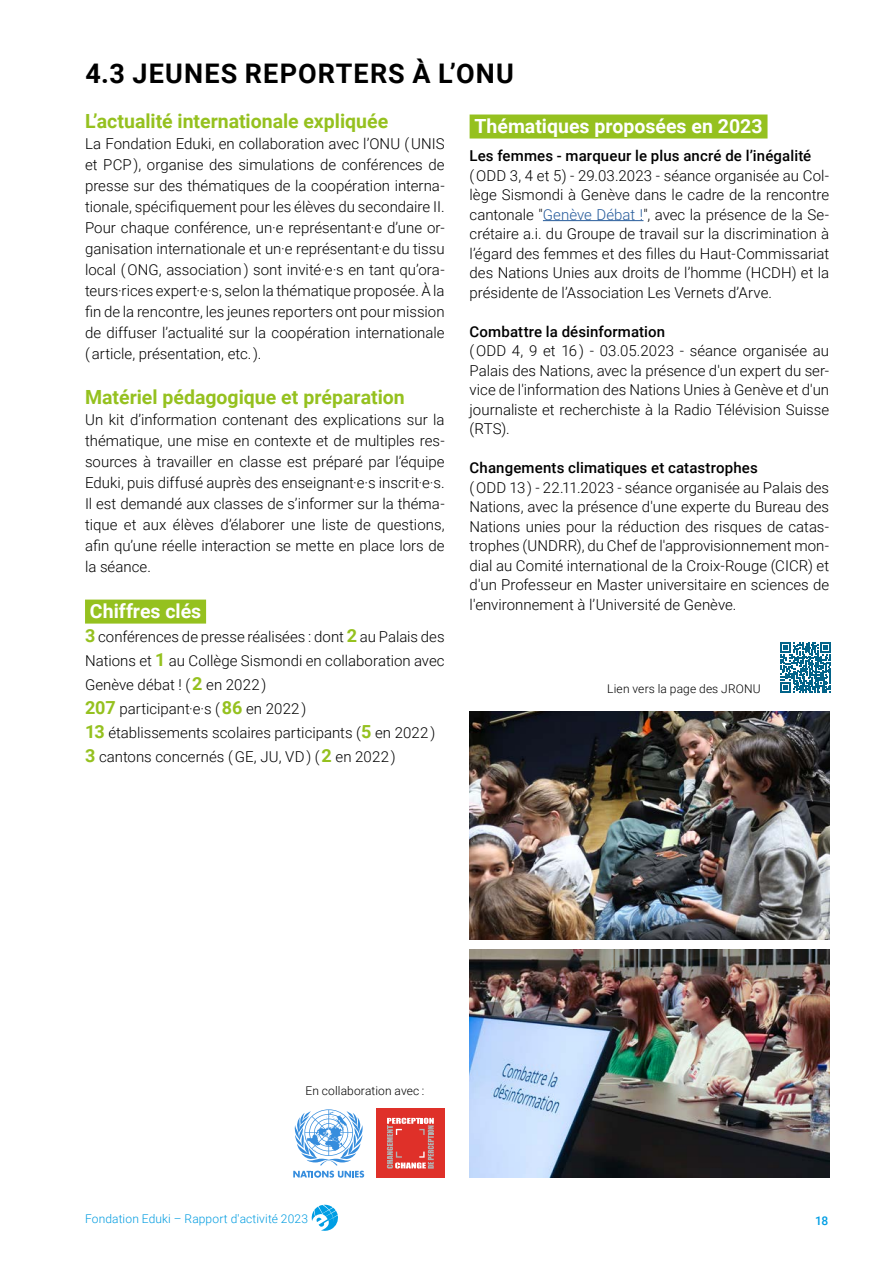
<style>
.page{position:relative;width:893px;height:1263px;background:#fff}
.page>*{position:absolute;margin:0;border:0;box-sizing:border-box;transform-origin:0 0}
.t1{font:700 27px "Roboto";letter-spacing:.04em;color:#000}
.t2{font:700 19.5px "Roboto";color:#95c11f}
.t3{font:700 19.5px "Roboto";color:#fff}
.t4{font:300 15px/21px "Roboto";color:#000;text-align:justify}
.t5{font:500 15px "Roboto";letter-spacing:.01em;color:#000}
.t6{font:300 12px "Roboto";letter-spacing:.01em;color:#000}
.t7{font:300 12px "Roboto";letter-spacing:.01em;color:#009ce0}
.t8{font:500 12px "Roboto";color:#009ee4}
.s1{color:#265b9b}
.s2{font-weight:700;font-size:18px;color:#95c11f}
</style>
<div class="page">
<svg style="left:311px;top:1204px;width:27px;height:27px"></svg>
<img style="left:470px;top:712px;width:359px;height:228px">
<img style="left:470px;top:950px;width:359px;height:228px">
<div style="left:85px;top:600px;width:121px;height:24px;background:#95c11f"></div>
<svg style="left:293px;top:1109px;width:71px;height:69px"></svg>
<div style="left:376px;top:1108px;width:69px;height:70px;background:#df3029"></div>
<svg style="left:387px;top:1118px;width:47px;height:50px"></svg>
<svg style="left:781px;top:642px;width:50px;height:51px"></svg>
<div style="left:470px;top:115px;width:297px;height:24px;background:#95c11f"></div>
<hr style="left:543px;top:220px;width:100px;height:1px;background:#265b9b">
<h1 class="t1" style="left:86px;top:63px;width:430px">4.3 JEUNES REPORTERS À L’ONU</h1>
<h2 class="t2" style="left:85px;top:114px;width:305px">L’actualité internationale expliquée</h2>
<p class="t4" style="left:85px;top:133px;width:361px">La Fondation Eduki, en collaboration avec l’ONU ( UNIS et PCP ), organise des simulations de conférences de presse sur des thématiques de la coopération interna&shy;tionale, spécifiquement pour les élèves du secondaire II.<br>Pour chaque conférence, un·e représentant·e d’une or&shy;ganisation internationale et un·e représentant·e du tissu local ( ONG, association ) sont invité·e·s en tant qu’ora&shy;teurs·rices expert·e·s, selon la thématique proposée. À la fin de la rencontre, les jeunes reporters ont pour mission de diffuser l’actualité sur la coopération internationale ( article, présentation, etc. ).</p>
<h2 class="t2" style="left:85px;top:390px;width:321px">Matériel pédagogique et préparation</h2>
<p class="t4" style="left:85px;top:409px;width:361px">Un kit d’information contenant des explications sur la thématique, une mise en contexte et de multiples res&shy;sources à travailler en classe est préparé par l’équipe Eduki, puis diffusé auprès des enseignant·e·s inscrit·e·s.<br>Il est demandé aux classes de s’informer sur la théma&shy;tique et aux élèves d’élaborer une liste de questions, afin qu’une réelle interaction se mette en place lors de la séance.</p>
<h2 class="t3" style="left:474px;top:112px;width:290px">Thématiques proposées en 2023</h2>
<p class="t5" style="left:470px;top:145px;width:343px">Les femmes - marqueur le plus ancré de l’inégalité</p>
<p class="t4" style="left:470px;top:165px;width:361px;line-height:19.5px">( ODD 3, 4 et 5) - 29.03.2023 - séance organisée au Col&shy;lège Sismondi à Genève dans le cadre de la rencontre cantonale "<span class="s1">Genève Débat !</span>", avec la présence de la Se&shy;crétaire a.i. du Groupe de travail sur la discrimination à l’égard des femmes et des filles du Haut-Commissariat des Nations Unies aux droits de l’homme (HCDH) et la présidente de l’Association Les Vernets d’Arve.</p>
<p class="t5" style="left:470px;top:321px;width:197px">Combattre la désinformation</p>
<p class="t4" style="left:470px;top:340px;width:361px;line-height:19.5px">( ODD 4, 9 et 16 ) - 03.05.2023 - séance organisée au Palais des Nations, avec la présence d'un expert du ser&shy;vice de l'information des Nations Unies à Genève et d'un journaliste et recherchiste à la Radio Télévision Suisse (RTS).</p>
<p class="t5" style="left:470px;top:457px;width:290px">Changements climatiques et catastrophes</p>
<p class="t4" style="left:470px;top:477px;width:361px;line-height:19.5px">( ODD 13 ) - 22.11.2023 - séance organisée au Palais des Nations, avec la présence d'une experte du Bureau des Nations unies pour la réduction des risques de catas&shy;trophes (UNDRR), du Chef de l'approvisionnement mon&shy;dial au Comité international de la Croix-Rouge (CICR) et d'un Professeur en Master universitaire en sciences de l'environnement à l’Université de Genève.</p>
<h2 class="t3" style="left:90px;top:597px;width:113px">Chiffres clés</h2>
<p class="t4" style="left:85px;top:624px;width:361px;line-height:24px;text-align:left"><span class="s2">3</span> conférences de presse réalisées : dont <span class="s2">2</span> au Palais des Nations et <span class="s2">1</span> au Collège Sismondi en collaboration avec Genève débat ! ( <span class="s2">2</span> en 2022 )<br><span class="s2">207</span> participant·e·s ( <span class="s2">86</span> en 2022 )<br><span class="s2">13</span> établissements scolaires participants (<span class="s2">5</span> en 2022 )<br><span class="s2">3</span> cantons concernés ( GE, JU, VD ) ( <span class="s2">2</span> en 2022 )</p>
<p class="t6" style="left:607px;top:680px;width:155px">Lien vers la page des JRONU</p>
<p class="t6" style="left:305px;top:1083px;width:120px">En collaboration avec :</p>
<p class="t7" style="left:85px;top:1214px;width:225px">Fondation Eduki – Rapport d'activité 2023</p>
<p class="t8" style="left:815px;top:1216px;width:15px">18</p>
</div>
